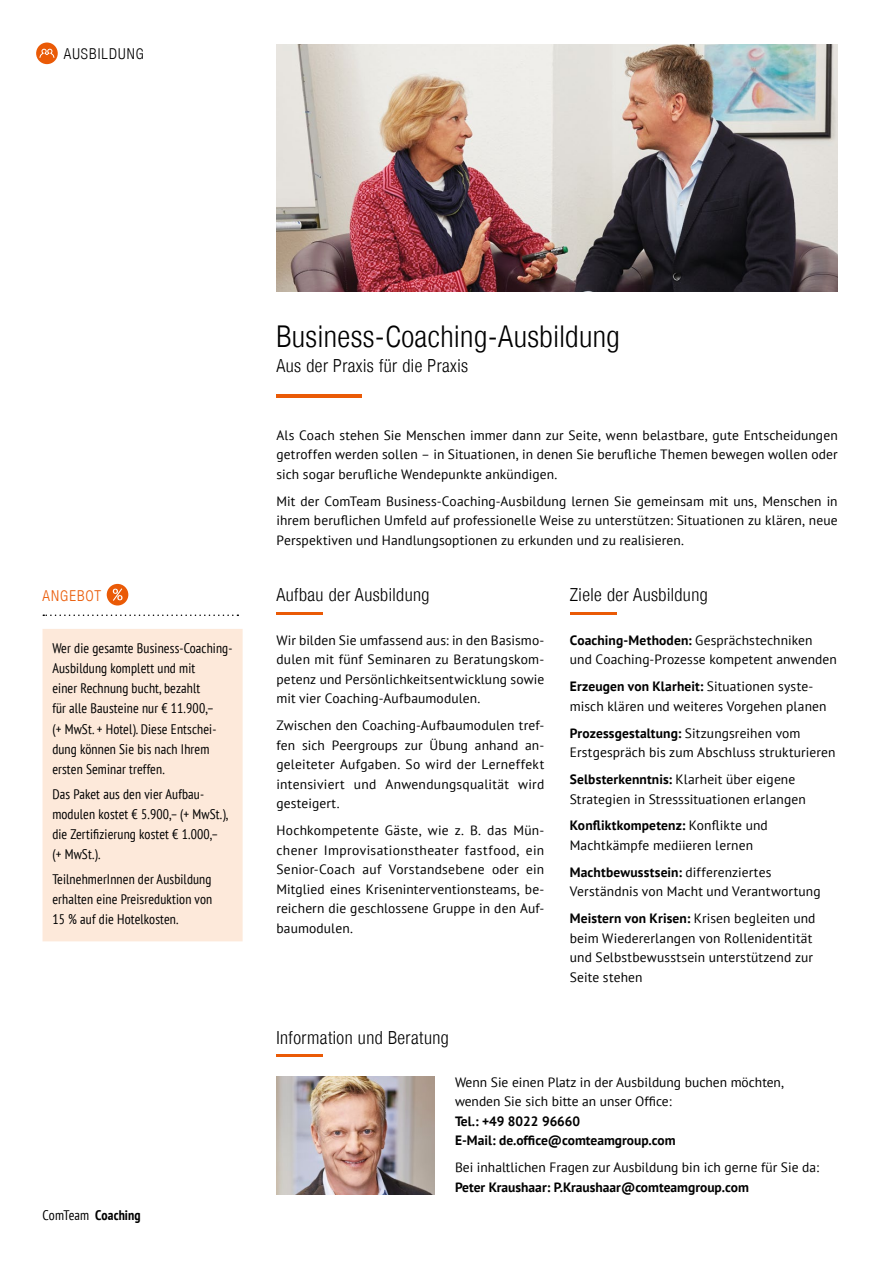
<style>
.page{position:relative;width:893px;height:1263px;background:#fff}
.page>*{position:absolute;margin:0;border:0;box-sizing:border-box;transform-origin:0 0}
.t1{font:300 condensed 30px "Helvetica Neue LT";letter-spacing:.015em;color:#000}
.t2{font:300 condensed 18px "Helvetica Neue LT";letter-spacing:.025em;color:#000}
.t3{font:300 condensed 15px "Helvetica Neue LT";letter-spacing:.07em;color:#000}
.t4{font:300 condensed 15px "Helvetica Neue LT";letter-spacing:.065em;color:#ea5a06}
.t5{font:condensed 13.8px/20.2px "PT Sans";letter-spacing:.01em;color:#000}
.t6{font:700 condensed 13.8px "PT Sans";letter-spacing:.005em;color:#000}
.t7{font:13.5px/19.5px "PT Sans";letter-spacing:.01em;color:#000}
.t8{font:700 13.5px/19.5px "PT Sans";color:#000}
.s1{font-weight:400}
.s2{font-weight:700}
</style>
<div class="page">
<svg style="left:276px;top:612px;width:47px;height:2px"></svg>
<svg style="left:276px;top:394px;width:85px;height:4px"></svg>
<svg style="left:570px;top:612px;width:47px;height:2px"></svg>
<svg style="left:276px;top:1055px;width:47px;height:2px"></svg>
<div style="left:36px;top:43px;width:22px;height:21px;background:#ea5a06;border-radius:50%"></div>
<svg style="left:39px;top:48px;width:16px;height:10px"></svg>
<div style="left:107px;top:584px;width:21px;height:21px;background:#ea5a06;border-radius:50%"></div>
<svg style="left:113px;top:588px;width:10px;height:13px"></svg>
<svg style="left:43px;top:614px;width:195px;height:2px"></svg>
<div style="left:45px;top:631px;width:195px;height:308px;background:#fde9da"></div>
<div style="left:43px;top:629px;width:200px;height:312px;border:4px solid #fde9da"></div>
<img style="left:276px;top:45px;width:562px;height:246px">
<img style="left:276px;top:1077px;width:159px;height:118px">
<p class="t3" style="left:64px;top:45px;width:82px">AUSBILDUNG</p>
<p class="t4" style="left:43px;top:587px;width:60px">ANGEBOT</p>
<p class="t5" style="left:52px;top:637px;width:182px">Wer die gesamte Business-Coaching-<br>Ausbildung komplett und mit<br>einer Rechnung bucht, bezahlt<br>für alle Bausteine nur € 11.900,–<br>(+ MwSt. + Hotel). Diese Entschei&shy;dung können Sie bis nach Ihrem ersten Seminar treffen.</p>
<p class="t5" style="left:52px;top:783px;width:178px">Das Paket aus den vier Aufbau&shy;modulen kostet € 5.900,– (+ MwSt.), die Zertifizierung kostet € 1.000,– (+ MwSt.).</p>
<p class="t5" style="left:52px;top:868px;width:162px;text-align:justify">TeilnehmerInnen der Ausbildung erhalten eine Preisreduktion von 15 % auf die Hotelkosten.</p>
<p class="t6" style="left:43px;top:1206px;width:100px"><span class="s1">ComTeam</span> Coaching</p>
<h1 class="t1" style="left:276px;top:319px;width:345px">Business-Coaching-Ausbildung</h1>
<h2 class="t2" style="left:276px;top:356px;width:193px">Aus der Praxis für die Praxis</h2>
<p class="t7" style="left:276px;top:425px;width:563px;text-align:justify">Als Coach stehen Sie Menschen immer dann zur Seite, wenn belastbare, gute Entscheidungen getroffen werden sollen – in Situationen, in denen Sie berufliche Themen bewegen wollen oder sich sogar berufliche Wendepunkte ankündigen.</p>
<p class="t7" style="left:276px;top:491px;width:563px;text-align:justify">Mit der ComTeam Business-Coaching-Ausbildung lernen Sie gemeinsam mit uns, Menschen in ihrem beruflichen Umfeld auf professionelle Weise zu unterstützen: Situationen zu klären, neue Perspektiven und Handlungsoptionen zu erkunden und zu realisieren.</p>
<h2 class="t2" style="left:276px;top:585px;width:155px">Aufbau der Ausbildung</h2>
<p class="t7" style="left:276px;top:630px;width:269px;text-align:justify">Wir bilden Sie umfassend aus: in den Basismo&shy;dulen mit fünf Seminaren zu Beratungskom&shy;petenz und Persönlichkeitsentwicklung sowie mit vier Coaching-Aufbaumodulen.</p>
<p class="t7" style="left:276px;top:715px;width:269px;text-align:justify">Zwischen den Coaching-Aufbaumodulen tref&shy;fen sich Peergroups zur Übung anhand an&shy;geleiteter Aufgaben. So wird der Lerneffekt intensiviert und Anwendungsqualität wird gesteigert.</p>
<p class="t7" style="left:276px;top:820px;width:269px;text-align:justify">Hochkompetente Gäste, wie z. B. das Mün&shy;chener Improvisationstheater fastfood, ein Senior-Coach auf Vorstandsebene oder ein Mitglied eines Kriseninterventionsteams, be&shy;reichern die geschlossene Gruppe in den Auf&shy;baumodulen.</p>
<h2 class="t2" style="left:276px;top:1027px;width:174px">Information und Beratung</h2>
<h2 class="t2" style="left:570px;top:585px;width:140px">Ziele der Ausbildung</h2>
<p class="t7" style="left:570px;top:630px;width:269px"><span class="s2">Coaching-Methoden:</span> Gesprächstechniken und Coaching-Prozesse kompetent anwenden</p>
<p class="t7" style="left:570px;top:676px;width:258px"><span class="s2">Erzeugen von Klarheit:</span> Situationen syste&shy;misch klären und weiteres Vorgehen planen</p>
<p class="t7" style="left:570px;top:723px;width:267px"><span class="s2">Prozessgestaltung:</span> Sitzungsreihen vom<br>Erstgespräch bis zum Abschluss strukturieren</p>
<p class="t7" style="left:570px;top:769px;width:238px"><span class="s2">Selbsterkenntnis:</span> Klarheit über eigene<br>Strategien in Stresssituationen erlangen</p>
<p class="t7" style="left:570px;top:816px;width:200px"><span class="s2">Konfliktkompetenz:</span> Konflikte und<br>Machtkämpfe mediieren lernen</p>
<p class="t7" style="left:570px;top:862px;width:252px"><span class="s2">Machtbewusstsein:</span> differenziertes<br>Verständnis von Macht und Verantwortung</p>
<p class="t7" style="left:570px;top:908px;width:247px"><span class="s2">Meistern von Krisen:</span> Krisen begleiten und beim Wiedererlangen von Rollenidentität und Selbstbewusstsein unterstützend zur Seite stehen</p>
<p class="t7" style="left:455px;top:1072px;width:331px">Wenn Sie einen Platz in der Ausbildung buchen möchten, wenden Sie sich bitte an unser Office:</p>
<p class="t8" style="left:455px;top:1111px;width:222px">Tel.: +49 8022 96660<br>E-Mail: de.office@comteamgroup.com</p>
<p class="t7" style="left:455px;top:1157px;width:366px">Bei inhaltlichen Fragen zur Ausbildung bin ich gerne für Sie da:</p>
<p class="t8" style="left:455px;top:1177px;width:295px">Peter Kraushaar: P.Kraushaar@comteamgroup.com</p>
</div>
